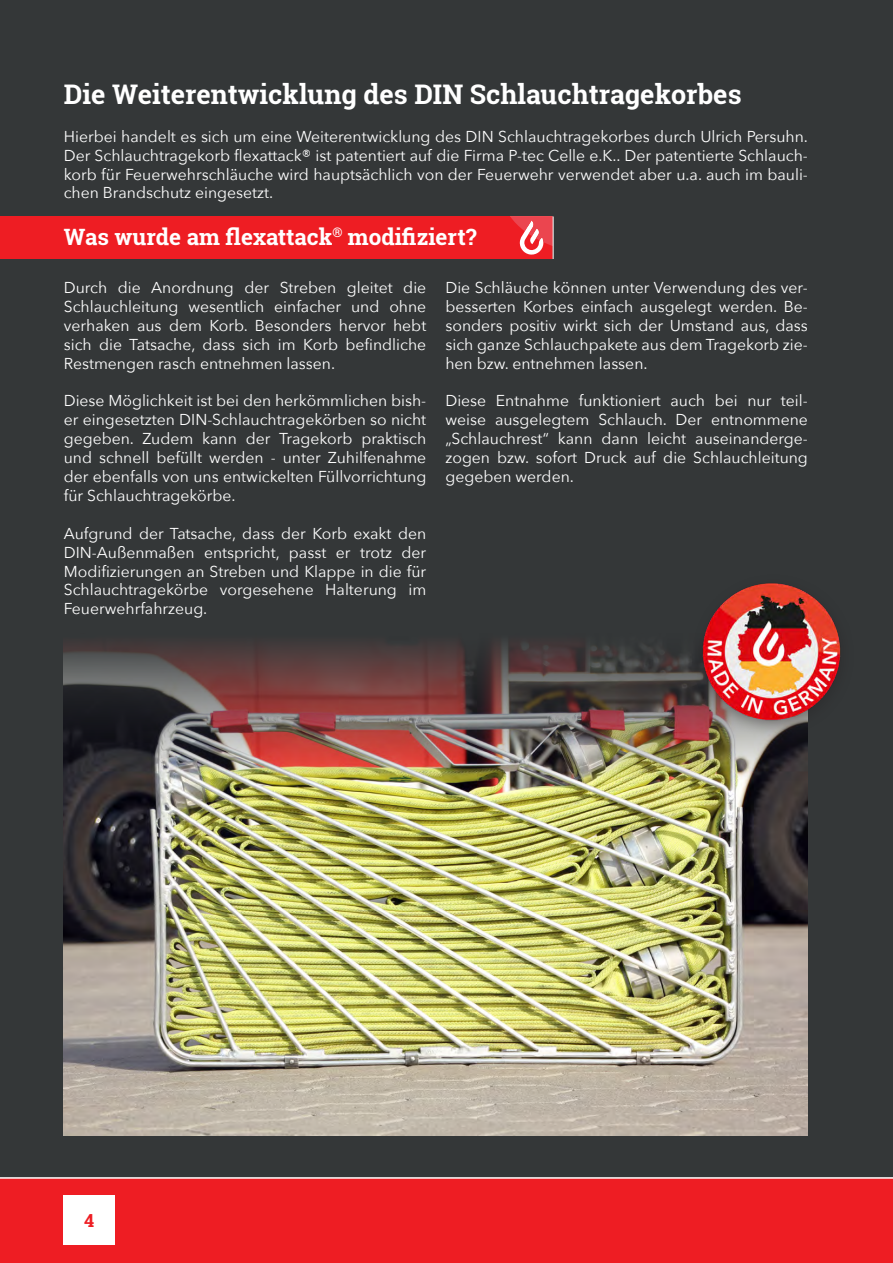
<style>
.page{position:relative;width:893px;height:1263px;background:#fff}
.page>*{position:absolute;margin:0;border:0;box-sizing:border-box;transform-origin:0 0}
.t1{font:700 27px "Roboto Slab";color:#fff}
.t2{font:700 22.5px "Roboto Slab";color:#fff}
.t3{font:700 18px "Roboto Slab";color:#ee1d23}
.t4{font:15.75px/18.9px "Avenir Next";color:#fff;text-align:justify}
</style>
<div class="page">
<div style="left:0;top:0;width:893px;height:1178px;background:#343738"></div>
<img style="left:64px;top:642px;width:744px;height:493px">
<div style="left:0;top:216px;width:552px;height:43px;background:#ee1d23"></div>
<div style="left:691px;top:574px;width:164px;height:163px;background:#231f20;opacity:.4"></div>
<img style="left:699px;top:579px;width:144px;height:146px">
<svg style="left:510px;top:216px;width:43px;height:43px"></svg>
<hr style="left:553px;top:216px;width:1px;height:43px;background:#fff">
<div style="left:0;top:1177px;width:893px;height:86px;background:#ee1d23"></div>
<div style="left:64px;top:1195px;width:51px;height:50px;background:#fff"></div>
<h1 class="t1" style="left:64px;top:76px;width:679px">Die Weiterentwicklung des DIN Schlauchtragekorbes</h1>
<p class="t4" style="left:64px;top:126px;width:746px">Hierbei handelt es sich um eine Weiterentwicklung des DIN Schlauchtragekorbes durch Ulrich Persuhn.<br>Der Schlauchtragekorb flexattack® ist patentiert auf die Firma P-tec Celle e.K.. Der patentierte Schlauch&shy;korb für Feuerwehrschläuche wird hauptsächlich von der Feuerwehr verwendet aber u.a. auch im bauli&shy;chen Brandschutz eingesetzt.</p>
<h2 class="t2" style="left:64px;top:221px;width:414px">Was wurde am flexattack<sup>®</sup> modifiziert?</h2>
<p class="t4" style="left:64px;top:277px;width:364px">Durch die Anordnung der Streben gleitet die Schlauchleitung wesentlich einfacher und ohne verhaken aus dem Korb. Besonders hervor hebt sich die Tatsache, dass sich im Korb befindliche Restmengen rasch entnehmen lassen.</p>
<p class="t4" style="left:64px;top:391px;width:364px">Diese Möglichkeit ist bei den herkömmlichen bish&shy;er eingesetzten DIN-Schlauchtragekörben so nicht gegeben. Zudem kann der Tragekorb praktisch und schnell befüllt werden - unter Zuhilfenahme der ebenfalls von uns entwickelten Füllvorrichtung für Schlauchtragekörbe.</p>
<p class="t4" style="left:64px;top:523px;width:364px">Aufgrund der Tatsache, dass der Korb exakt den DIN-Außenmaßen entspricht, passt er trotz der Modifizierungen an Streben und Klappe in die für Schlauchtragekörbe vorgesehene Halterung im Feuerwehrfahrzeug.</p>
<p class="t4" style="left:445px;top:277px;width:364px">Die Schläuche können unter Verwendung des ver&shy;besserten Korbes einfach ausgelegt werden. Be&shy;sonders positiv wirkt sich der Umstand aus, dass sich ganze Schlauchpakete aus dem Tragekorb zie&shy;hen bzw. entnehmen lassen.</p>
<p class="t4" style="left:445px;top:391px;width:364px">Diese Entnahme funktioniert auch bei nur teil&shy;weise ausgelegtem Schlauch. Der entnommene „Schlauchrest“ kann dann leicht auseinanderge&shy;zogen bzw. sofort Druck auf die Schlauchleitung gegeben werden.</p>
<p class="t3" style="left:84px;top:1208px;width:12px">4</p>
</div>
